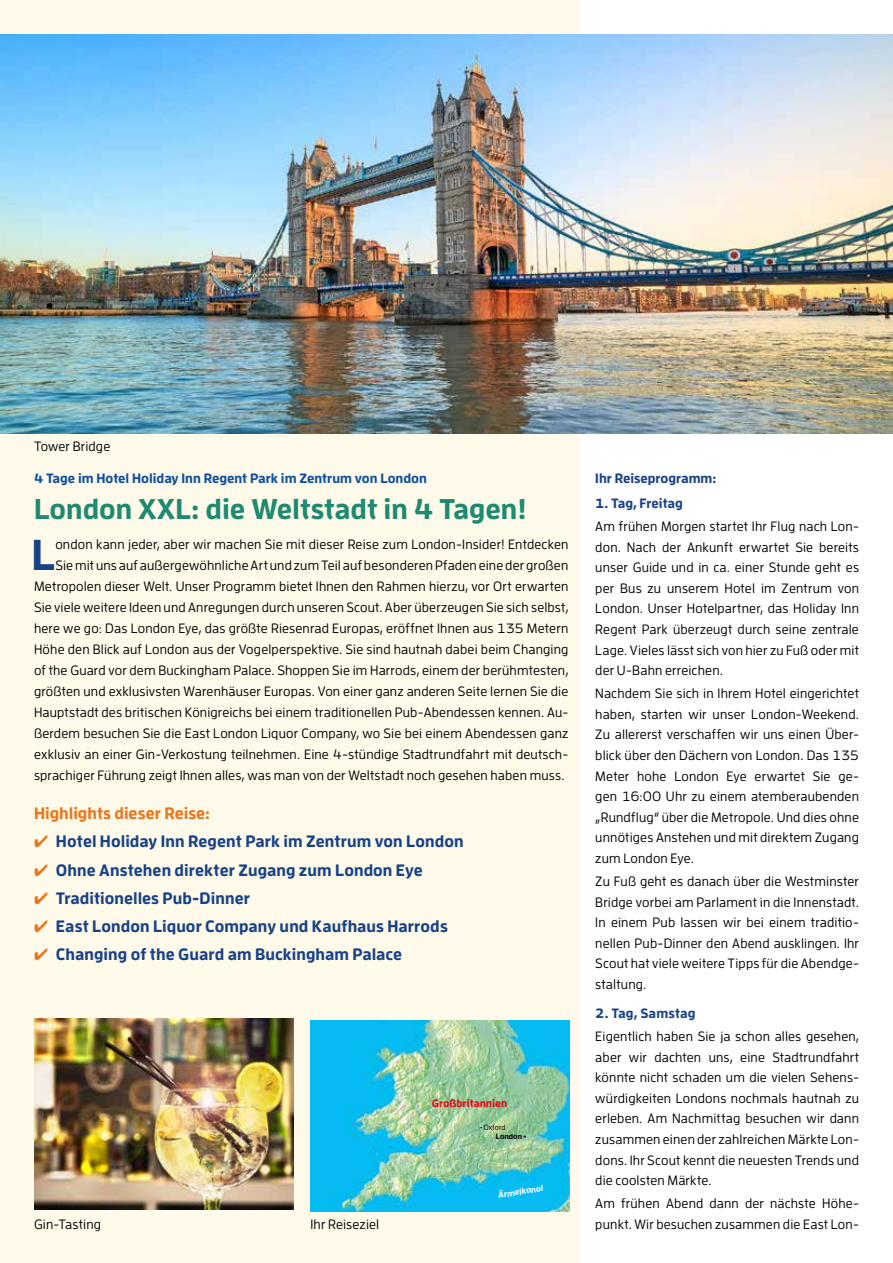
<style>
.page{position:relative;width:893px;height:1263px;background:#fff}
.page>*{position:absolute;margin:0;border:0;box-sizing:border-box;transform-origin:0 0}
.t1{font:700 43.05px "Enzo OT";color:#184287}
.t2{font:700 28.5px "Enzo OT";color:#1f8a70}
.t3{font:700 16.5px "Enzo OT";letter-spacing:.005em;color:#184287}
.t4{font:700 16.5px "Enzo OT";letter-spacing:.005em;color:#ee7419}
.t5{font:500 13.5px/20.5px "Enzo OT";letter-spacing:.01em;color:#000;text-align:justify}
.t6{font:700 13.5px "Enzo OT";color:#0d4f9e}
.t7{font:700 13.5px "Enzo OT";color:#184287}
.t8{font:700 10.8px "Enzo OT";color:#e30613}
.t9{font:italic 700 8.7px "Enzo OT";color:#fff}
.t10{font:700 7.5px "Enzo OT";color:#000}
.t11{font:500 7.5px "Enzo OT";color:#000}
.s1{color:#ee7419}
</style>
<div class="page">
<div style="left:0;top:0;width:579px;height:1263px;background:#fffaea"></div>
<img style="left:0;top:34px;width:893px;height:400px">
<img style="left:34px;top:1018px;width:259px;height:192px">
<img style="left:310px;top:1020px;width:260px;height:192px">
<p class="t5" style="left:34px;top:435px;width:78px">Tower Bridge</p>
<p class="t6" style="left:34px;top:470px;width:394px">4 Tage im Hotel Holiday Inn Regent Park im Zentrum von London</p>
<h2 class="t2" style="left:34px;top:491px;width:494px">London XXL: die Weltstadt in 4 Tagen!</h2>
<h1 class="t1" style="left:31px;top:527px;width:25px">L</h1>
<p class="t5" style="left:34px;top:533px;width:536px;line-height:21px;text-align:right">ondon kann jeder, aber wir machen Sie mit dieser Reise zum London-Insider! Entdecken<br>Sie mit uns auf außergewöhnliche Art und zum Teil auf besonderen Pfaden eine der großen Metropolen dieser Welt. Unser Programm bietet Ihnen den Rahmen hierzu, vor Ort erwarten Sie viele weitere Ideen und Anregungen durch unseren Scout. Aber überzeugen Sie sich selbst, here we go: Das London Eye, das größte Riesenrad Europas, eröffnet Ihnen aus 135 Metern Höhe den Blick auf London aus der Vogelperspektive. Sie sind hautnah dabei beim Changing of the Guard vor dem Buckingham Palace. Shoppen Sie im Harrods, einem der berühmtesten, größten und exklusivsten Warenhäuser Europas. Von einer ganz anderen Seite lernen Sie die Hauptstadt des britischen Königreichs bei einem traditionellen Pub-Abendessen kennen. Au&shy;ßerdem besuchen Sie die East London Liquor Company, wo Sie bei einem Abendessen ganz exklusiv an einer Gin-Verkostung teilnehmen. Eine 4-stündige Stadtrundfahrt mit deutsch&shy;sprachiger Führung zeigt Ihnen alles, was man von der Weltstadt noch gesehen haben muss.</p>
<p class="t4" style="left:34px;top:803px;width:178px">Highlights dieser Reise:</p>
<p class="t3" style="left:34px;top:831px;width:431px"><span class="s1">✔</span> Hotel Holiday Inn Regent Park im Zentrum von London</p>
<p class="t3" style="left:34px;top:859px;width:390px"><span class="s1">✔</span> Ohne Anstehen direkter Zugang zum London Eye</p>
<p class="t3" style="left:34px;top:887px;width:217px"><span class="s1">✔</span> Traditionelles Pub-Dinner</p>
<p class="t3" style="left:34px;top:915px;width:415px"><span class="s1">✔</span> East London Liquor Company und Kaufhaus Harrods</p>
<p class="t3" style="left:34px;top:944px;width:370px"><span class="s1">✔</span> Changing of the Guard am Buckingham Palace</p>
<p class="t8" style="left:432px;top:1096px;width:77px">Großbritannien</p>
<p class="t11" style="left:480px;top:1123px;width:27px">• Oxford</p>
<p class="t10" style="left:496px;top:1132px;width:32px">London •</p>
<p class="t5" style="left:34px;top:1214px;width:69px">Gin-Tasting</p>
<p class="t5" style="left:310px;top:1214px;width:70px">Ihr Reiseziel</p>
<p class="t9" style="left:497px;top:1190px;width:47px;rotate:-10deg">Ärmelkanal</p>
<p class="t7" style="left:595px;top:470px;width:123px">Ihr Reiseprogramm:</p>
<p class="t7" style="left:595px;top:495px;width:89px">1. Tag, Freitag</p>
<p class="t5" style="left:595px;top:516px;width:265px">Am frühen Morgen startet Ihr Flug nach Lon&shy;don. Nach der Ankunft erwartet Sie bereits unser Guide und in ca. einer Stunde geht es per Bus zu unserem Hotel im Zentrum von London. Unser Hotelpartner, das Holiday Inn Regent Park überzeugt durch seine zentrale Lage. Vieles lässt sich von hier zu Fuß oder mit der U-Bahn erreichen.</p>
<p class="t5" style="left:595px;top:683px;width:265px">Nachdem Sie sich in Ihrem Hotel eingerichtet haben, starten wir unser London-Weekend.<br>Zu allererst verschaffen wir uns einen Über&shy;blick über den Dächern von London. Das 135<br>Meter hohe London Eye erwartet Sie ge&shy;gen 16:00 Uhr zu einem atemberaubenden „Rundflug“ über die Metropole. Und dies ohne unnötiges Anstehen und mit direktem Zugang zum London Eye.</p>
<p class="t5" style="left:595px;top:871px;width:265px">Zu Fuß geht es danach über die Westminster Bridge vorbei am Parlament in die Innenstadt.<br>In einem Pub lassen wir bei einem traditio&shy;nellen Pub-Dinner den Abend ausklingen. Ihr Scout hat viele weitere Tipps für die Abendge&shy;staltung.</p>
<p class="t7" style="left:595px;top:1005px;width:102px">2. Tag, Samstag</p>
<p class="t5" style="left:595px;top:1026px;width:265px">Eigentlich haben Sie ja schon alles gesehen, aber wir dachten uns, eine Stadtrundfahrt könnte nicht schaden um die vielen Sehens&shy;würdigkeiten Londons nochmals hautnah zu erleben. Am Nachmittag besuchen wir dann zusammen einen der zahlreichen Märkte Lon&shy;dons. Ihr Scout kennt die neuesten Trends und die coolsten Märkte.</p>
<p class="t5" style="left:595px;top:1193px;width:265px">Am frühen Abend dann der nächste Höhe&shy;punkt. Wir besuchen zusammen die East Lon-</p>
</div>
